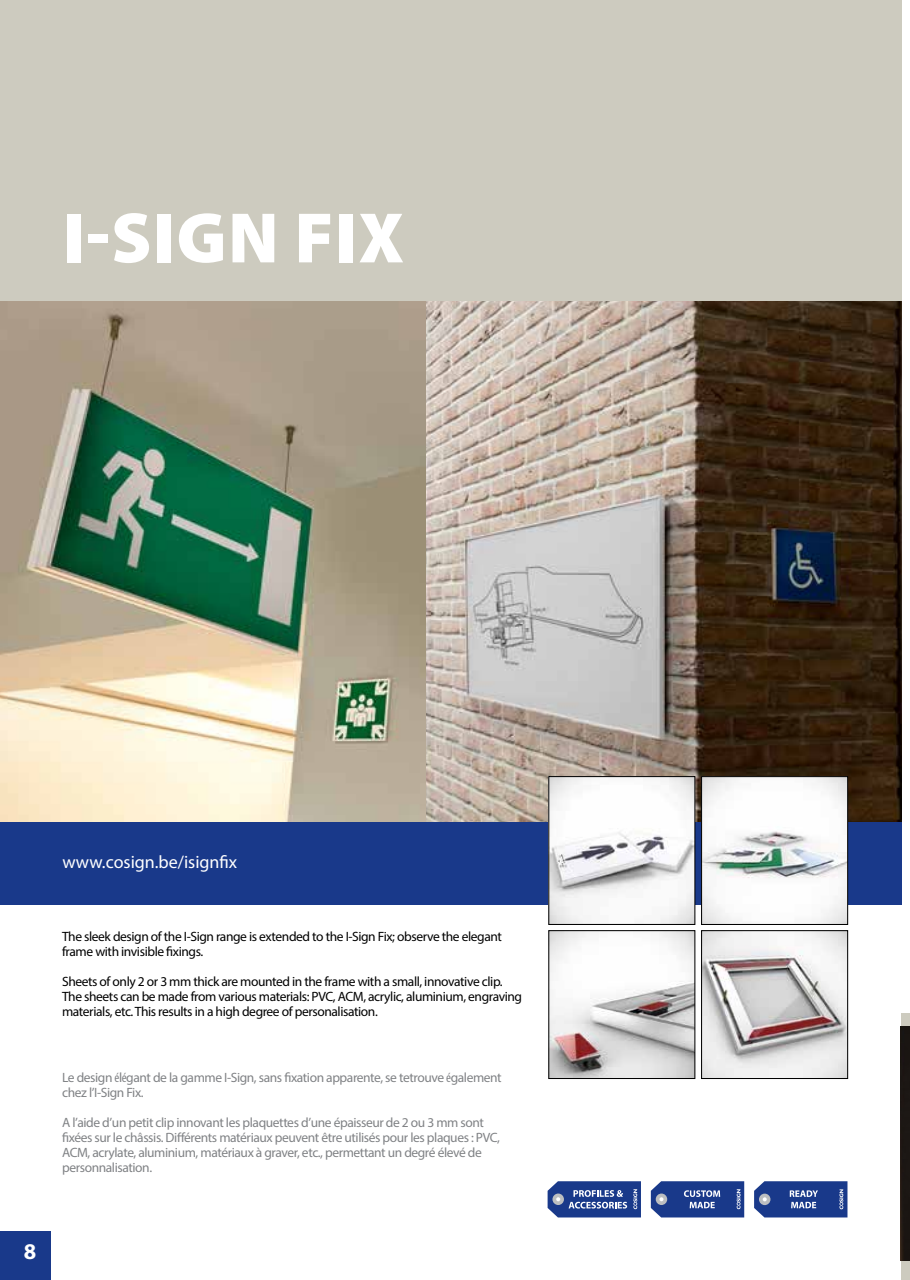
<style>
.page{position:relative;width:910px;height:1280px;background:#fff}
.page>*{position:absolute;margin:0;border:0;box-sizing:border-box;transform-origin:0 0}
.t1{font:900 72px "Myriad Pro";letter-spacing:.02em;color:#fff}
.t2{font:700 22.5px "Myriad Pro";color:#fff}
.t3{font:18px "Myriad Pro";color:#fff}
.t4{font:13.5px/15px "Myriad Pro";letter-spacing:-.03em;color:#808285}
.t5{font:13.5px/15px "Myriad Pro";letter-spacing:-.03em;color:#000}
.s1{font-stretch:condensed}
</style>
<div class="page">
<div style="left:0;top:0;width:901px;height:826px;background:#cdcbbf"></div>
<img style="left:426px;top:301px;width:475px;height:521px">
<img style="left:0;top:301px;width:426px;height:521px">
<div style="left:0;top:822px;width:901px;height:82px;background:#19398a"></div>
<img style="left:550px;top:778px;width:143px;height:145px">
<div style="left:548px;top:776px;width:147px;height:149px;border:1px solid #000"></div>
<img style="left:703px;top:778px;width:143px;height:145px">
<div style="left:701px;top:776px;width:147px;height:149px;border:1px solid #000"></div>
<img style="left:550px;top:932px;width:143px;height:145px">
<div style="left:548px;top:930px;width:147px;height:149px;border:1px solid #000"></div>
<img style="left:703px;top:932px;width:143px;height:145px">
<div style="left:701px;top:930px;width:147px;height:149px;border:1px solid #000"></div>
<div style="left:0;top:1231px;width:51px;height:49px;background:#19398a"></div>
<div style="left:901px;top:1013px;width:9px;height:267px;background:#cdcbbf"></div>
<div style="left:901px;top:1026px;width:9px;height:234px;background:#1c1613"></div>
<svg style="left:754px;top:1181px;width:93px;height:36px;background:#365197"></svg>
<svg style="left:651px;top:1181px;width:93px;height:36px;background:#375298"></svg>
<svg style="left:548px;top:1181px;width:93px;height:36px;background:#415b9d"></svg>
<h1 class="t1" style="left:63px;top:190px;width:343px">I-SIGN FIX</h1>
<h3 class="t3" style="left:63px;top:850px;width:176px">www.cosign.be/isignfix</h3>
<p class="t5" style="left:62px;top:929px;width:441px">The sleek design of the I-Sign range is extended to the I-Sign Fix; observe the elegant frame with invisible fixings.</p>
<p class="t5" style="left:62px;top:974px;width:462px">Sheets of only 2 or 3 mm thick are mounted in the frame with a small, innovative clip.<br>The sheets can be made from various materials: PVC, ACM, acrylic, aluminium, engraving materials, etc. This results in a high degree of personalisation.</p>
<p class="t4" style="left:62px;top:1069px;width:441px">Le design <span class="s1">é</span>l<span class="s1">é</span>gant de la gamme I-Sign, sans fixation apparente, se tetrouve <span class="s1">é</span>galement chez l’I-Sign Fix.</p>
<p class="t4" style="left:62px;top:1114px;width:439px">A l’aide d’un petit clip innovant les plaquettes d’une épaisseur de 2 ou 3 mm sont fixées sur le châssis. Différents matériaux peuvent être utilisés pour les plaques : PVC, ACM, acrylate, aluminium, matériaux à graver, etc., permettant un degré élevé de personnalisation.</p>
<h2 class="t2" style="left:24px;top:1237px;width:14px">8</h2>
</div>
